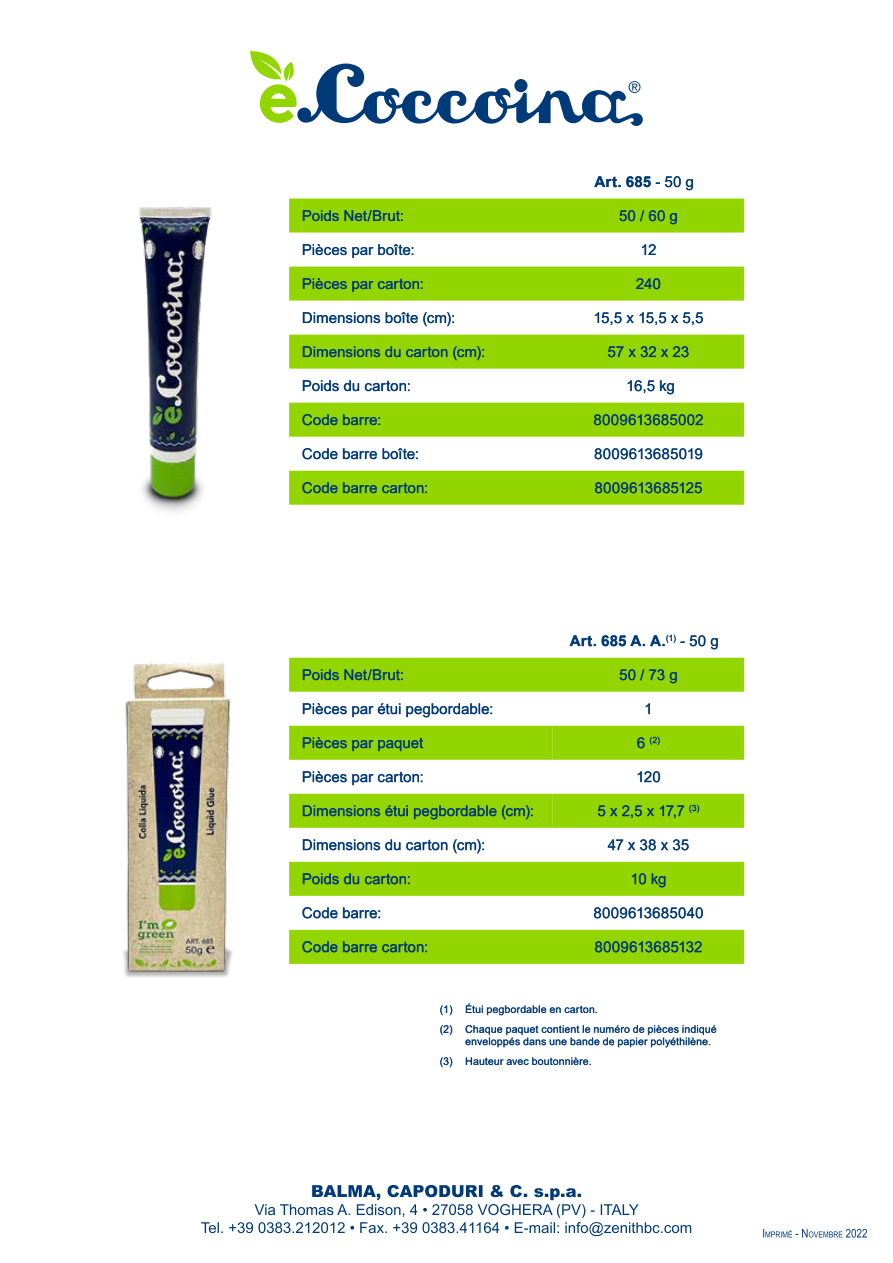
<style>
.page{position:relative;width:893px;height:1263px;background:#fff}
.page>*{position:absolute;margin:0;border:0;box-sizing:border-box;transform-origin:0 0}
.t1{font:15px "Arial";letter-spacing:.005em;color:#003a78}
.t2{font:700 15px "Arial";letter-spacing:.015em;color:#003a78}
.t3{font:10.5px/19.6px "Arial";letter-spacing:.015em;color:#003a78}
.t4{font:8.7px "Arial";color:#003a78}
.s1{font-weight:400}
.s2{font-size:15px}
</style>
<div class="page">
<svg style="left:289px;top:658px;width:455px;height:68px"></svg>
<svg style="left:289px;top:726px;width:455px;height:238px;fill:#93d500"></svg>
<svg style="left:595px;top:941px;width:107px;height:11px"></svg>
<svg style="left:303px;top:941px;width:124px;height:11px"></svg>
<svg style="left:594px;top:907px;width:109px;height:11px"></svg>
<svg style="left:303px;top:907px;width:77px;height:11px"></svg>
<svg style="left:632px;top:873px;width:33px;height:14px"></svg>
<svg style="left:303px;top:873px;width:107px;height:11px"></svg>
<svg style="left:608px;top:839px;width:81px;height:11px"></svg>
<svg style="left:303px;top:839px;width:181px;height:14px"></svg>
<svg style="left:598px;top:805px;width:101px;height:13px"></svg>
<svg style="left:303px;top:805px;width:230px;height:14px;background:#70b11b"></svg>
<svg style="left:638px;top:771px;width:22px;height:11px"></svg>
<svg style="left:303px;top:771px;width:119px;height:14px"></svg>
<svg style="left:637px;top:737px;width:23px;height:11px"></svg>
<svg style="left:303px;top:737px;width:120px;height:14px;background:#70b01b"></svg>
<svg style="left:646px;top:703px;width:4px;height:11px"></svg>
<svg style="left:303px;top:703px;width:189px;height:14px"></svg>
<svg style="left:620px;top:669px;width:57px;height:14px"></svg>
<svg style="left:303px;top:669px;width:100px;height:11px"></svg>
<svg style="left:570px;top:635px;width:148px;height:14px"></svg>
<svg style="left:289px;top:267px;width:455px;height:238px;fill:#93d500"></svg>
<svg style="left:595px;top:482px;width:107px;height:11px"></svg>
<svg style="left:303px;top:482px;width:124px;height:11px"></svg>
<svg style="left:595px;top:448px;width:107px;height:11px"></svg>
<svg style="left:303px;top:448px;width:115px;height:11px"></svg>
<svg style="left:594px;top:414px;width:109px;height:11px"></svg>
<svg style="left:303px;top:414px;width:77px;height:11px"></svg>
<svg style="left:628px;top:380px;width:46px;height:14px"></svg>
<svg style="left:303px;top:380px;width:107px;height:11px"></svg>
<svg style="left:608px;top:346px;width:81px;height:11px"></svg>
<svg style="left:303px;top:346px;width:181px;height:14px;background:#73b319"></svg>
<svg style="left:595px;top:312px;width:108px;height:13px"></svg>
<svg style="left:303px;top:312px;width:151px;height:14px"></svg>
<svg style="left:636px;top:278px;width:24px;height:11px"></svg>
<svg style="left:303px;top:278px;width:119px;height:14px;background:#72b21a"></svg>
<svg style="left:642px;top:244px;width:14px;height:11px"></svg>
<svg style="left:303px;top:244px;width:110px;height:14px"></svg>
<svg style="left:289px;top:176px;width:455px;height:57px"></svg>
<svg style="left:466px;top:1057px;width:125px;height:8px"></svg>
<svg style="left:440px;top:1057px;width:12px;height:10px"></svg>
<svg style="left:466px;top:1025px;width:250px;height:22px"></svg>
<svg style="left:440px;top:1025px;width:12px;height:10px"></svg>
<svg style="left:466px;top:1003px;width:131px;height:12px"></svg>
<svg style="left:440px;top:1005px;width:12px;height:10px"></svg>
<svg style="left:763px;top:1229px;width:104px;height:8px"></svg>
<svg style="left:201px;top:1185px;width:490px;height:51px"></svg>
<svg style="left:250px;top:51px;width:393px;height:75px"></svg>
<img style="left:139px;top:207px;width:73px;height:305px">
<img style="left:123px;top:662px;width:110px;height:315px">
<p class="t2" style="left:594px;top:171px;width:101px">Art. 685 <span class="s1">- 50 g</span></p>
<p class="t1" style="left:302px;top:205px;width:104px">Poids Net/Brut:</p>
<p class="t1" style="left:619px;top:205px;width:60px">50 / 60 g</p>
<p class="t1" style="left:302px;top:239px;width:114px">Pièces par boîte:</p>
<p class="t1" style="left:640px;top:239px;width:18px">12</p>
<p class="t1" style="left:302px;top:273px;width:123px">Pièces par carton:</p>
<p class="t1" style="left:636px;top:273px;width:26px">240</p>
<p class="t1" style="left:302px;top:307px;width:155px">Dimensions boîte (cm):</p>
<p class="t1" style="left:593px;top:307px;width:112px">15,5 x 15,5 x 5,5</p>
<p class="t1" style="left:302px;top:341px;width:185px">Dimensions du carton (cm):</p>
<p class="t1" style="left:608px;top:341px;width:83px">57 x 32 x 23</p>
<p class="t1" style="left:302px;top:375px;width:110px">Poids du carton:</p>
<p class="t1" style="left:626px;top:375px;width:50px">16,5 kg</p>
<p class="t1" style="left:302px;top:409px;width:81px">Code barre:</p>
<p class="t1" style="left:593px;top:409px;width:112px">8009613685002</p>
<p class="t1" style="left:302px;top:444px;width:119px">Code barre boîte:</p>
<p class="t1" style="left:594px;top:444px;width:110px">8009613685019</p>
<p class="t1" style="left:302px;top:478px;width:128px">Code barre carton:</p>
<p class="t1" style="left:595px;top:478px;width:109px">8009613685125</p>
<p class="t2" style="left:570px;top:630px;width:150px">Art. 685 A. A.<sup>(1)</sup> <span class="s1">- 50 g</span></p>
<p class="t1" style="left:302px;top:664px;width:104px">Poids Net/Brut:</p>
<p class="t1" style="left:619px;top:664px;width:60px">50 / 73 g</p>
<p class="t1" style="left:302px;top:699px;width:193px">Pièces par étui pegbordable:</p>
<p class="t1" style="left:644px;top:699px;width:10px">1</p>
<p class="t1" style="left:302px;top:733px;width:123px">Pièces par paquet</p>
<p class="t4" style="left:637px;top:734px;width:25px"><span class="s2">6</span> (2)</p>
<p class="t1" style="left:302px;top:767px;width:123px">Pièces par carton:</p>
<p class="t1" style="left:636px;top:767px;width:26px">120</p>
<p class="t1" style="left:302px;top:801px;width:234px">Dimensions étui pegbordable (cm):</p>
<p class="t1" style="left:597px;top:801px;width:103px">5 x 2,5 x 17,7 <sup>(3)</sup></p>
<p class="t1" style="left:302px;top:835px;width:185px">Dimensions du carton (cm):</p>
<p class="t1" style="left:608px;top:835px;width:83px">47 x 38 x 35</p>
<p class="t1" style="left:302px;top:869px;width:110px">Poids du carton:</p>
<p class="t1" style="left:630px;top:869px;width:37px">10 kg</p>
<p class="t1" style="left:302px;top:903px;width:81px">Code barre:</p>
<p class="t1" style="left:593px;top:903px;width:112px">8009613685040</p>
<p class="t1" style="left:302px;top:937px;width:128px">Code barre carton:</p>
<p class="t1" style="left:595px;top:937px;width:109px">8009613685132</p>
<p class="t3" style="left:440px;top:999px;width:278px">(1) Étui pegbordable en carton.<br>(2) Chaque paquet contient le numéro de pièces indiqué</p>
<p class="t3" style="left:440px;top:1032px;width:273px;text-indent:26px">enveloppés dans une bande de papier polyéthilène. (3) Hauteur avec boutonnière.</p>
</div>
